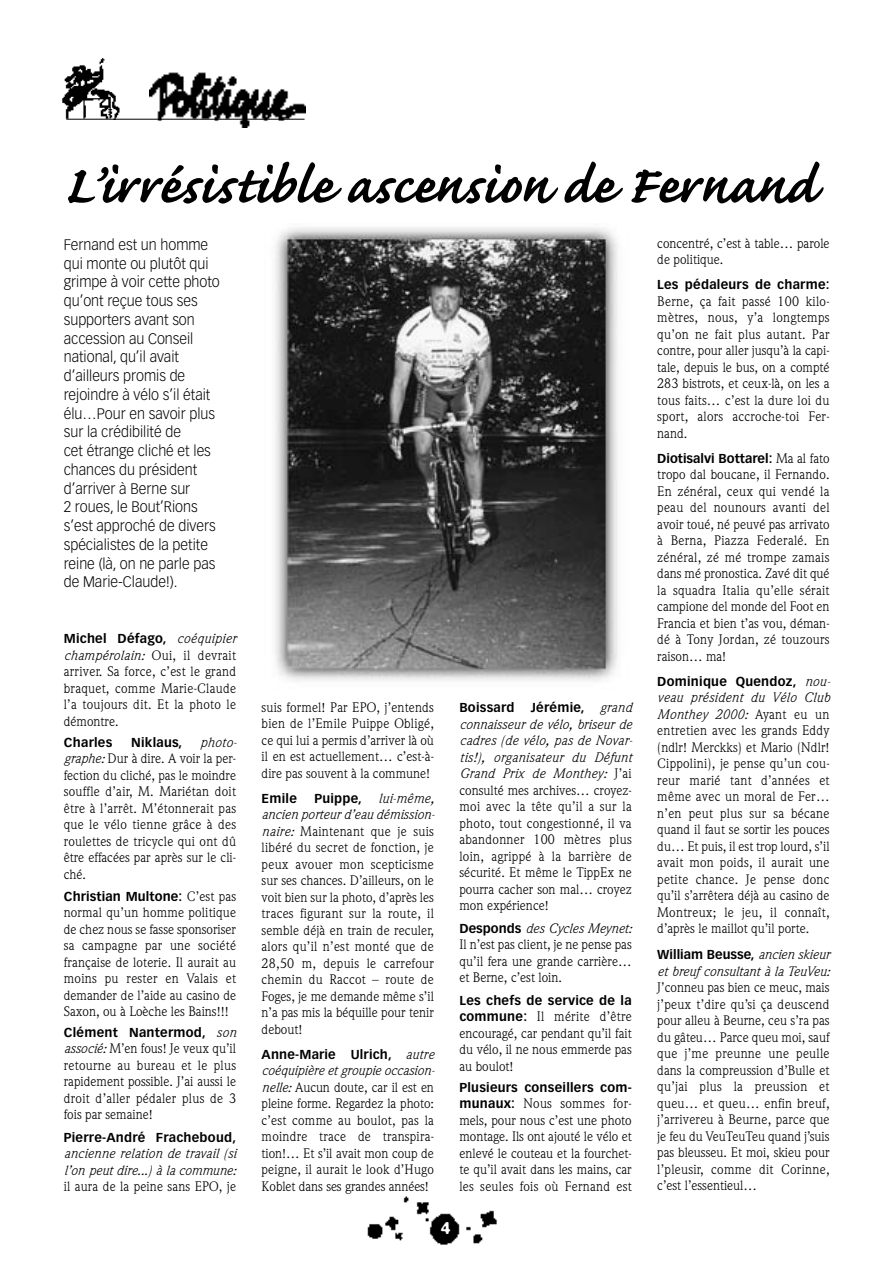
<style>
.page{position:relative;width:893px;height:1263px;background:#fff}
.page>*{position:absolute;margin:0;border:0;box-sizing:border-box;transform-origin:0 0}
.t1{font:700 67.5px "Caflisch Script";color:#000}
.t2{font:500 18px "Blur";color:#fff}
.t3{font:300 15px/18.8px "Vectora LH";color:#000;scale:.95 1}
.t4{font:13.5px/16.5px "Weidemann";color:#000;text-align:justify}
.t5{font:italic 13.5px/16.5px "Weidemann";color:#000}
.t6{font:700 12.75px "Vectora LH";letter-spacing:.02em;color:#000}
.t7{font:700 12.75px "Vectora LH";color:#000}
.s1{font-family:"Weidemann";font-weight:400;font-size:13.5px}
.s2{font-family:"Weidemann";font-weight:400;font-style:italic;font-size:13.5px}
.s3{font-style:italic}
.s4{font-family:"Vectora LH";font-weight:700;font-size:12.75px}
</style>
<div class="page">
<img style="left:275px;top:227px;width:343px;height:454px">
<img style="left:367px;top:1196px;width:130px;height:49px">
<img style="left:62px;top:58px;width:59px;height:61px">
<img style="left:149px;top:72px;width:156px;height:56px">
<hr style="left:66px;top:119px;width:238px;height:1px;background:#000">
<h1 class="t1" style="left:64px;top:162px;width:753px">L’irrésistible ascension de Fernand</h1>
<p class="t3" style="left:64px;top:236px;width:166px">Fernand est un homme qui monte ou plutôt qui grimpe à voir cette photo qu’ont reçue tous ses supporters avant son accession au Conseil national, qu’il avait d’ailleurs promis de rejoindre à vélo s’il était élu…Pour en savoir plus sur la crédibilité de<br>cet étrange cliché et les chances du président d’arriver à Berne sur<br>2 roues, le Bout’Rions s’est approché de divers spécialistes de la petite reine (là, on ne parle pas de Marie-Claude!).</p>
<p class="t4" style="left:657px;top:236px;width:174px">concentré, c’est à table… parole de politique.</p>
<p class="t6" style="left:657px;top:279px;width:174px">Les pédaleurs de charme:</p>
<p class="t4" style="left:657px;top:294px;width:174px">Berne, ça fait passé 100 kilo&shy;mètres, nous, y’a longtemps qu’on ne fait plus autant. Par contre, pour aller jusqu’à la capi&shy;tale, depuis le bus, on a compté 283 bistrots, et ceux-là, on les a tous faits… c’est la dure loi du sport, alors accroche-toi Fer&shy;nand.</p>
<p class="t7" style="left:657px;top:453px;width:174px">Diotisalvi Bottarel: <span class="s1">Ma al fato</span></p>
<p class="t4" style="left:657px;top:468px;width:174px">tropo dal boucane, il Fernando.<br>En zénéral, ceux qui vendé la peau del nounours avanti del avoir toué, né peuvé pas arrivato à Berna, Piazza Federalé. En zénéral, zé mé trompe zamais dans mé pronostica. Zavé dit qué la squadra Italia qu’elle sérait campione del monde del Foot en Francia et bien t’as vou, déman&shy;dé à Tony Jordan, zé touzours raison… ma!</p>
<p class="t6" style="left:657px;top:676px;width:174px">Dominique Quendoz, <span class="s2">nou-</span></p>
<p class="t4" style="left:657px;top:691px;width:174px"><span class="s3">veau président du Vélo Club Monthey 2000:</span> Ayant eu un entretien avec les grands Eddy (ndlr! Merckks) et Mario (Ndlr!<br>Cippolini), je pense qu’un cou&shy;reur marié tant d’années et même avec un moral de Fer… n’en peut plus sur sa bécane quand il faut se sortir les pouces du… Et puis, il est trop lourd, s’il avait mon poids, il aurait une petite chance. Je pense donc qu’il s’arrêtera déjà au casino de Montreux; le jeu, il connaît, d’après le maillot qu’il porte.</p>
<p class="t7" style="left:657px;top:949px;width:174px">William Beusse, <span class="s2">ancien skieur</span></p>
<p class="t5" style="left:657px;top:964px;width:174px">et breuf consultant à la TeuVeu:</p>
<p class="t4" style="left:657px;top:980px;width:174px">J’conneu pas bien ce meuc, mais j’peux t’dire qu’si ça deuscend pour alleu à Beurne, ceu s’ra pas du gâteu… Parce queu moi, sauf que j’me preunne une peulle dans la compreussion d’Bulle et qu’jai plus la preussion et queu… et queu… enfin breuf, j’arrivereu à Beurne, parce que je feu du VeuTeuTeu quand j’suis pas bleusseu. Et moi, skieu pour l’pleusir, comme dit Corinne, c’est l’essentieul…</p>
<p class="t6" style="left:64px;top:634px;width:174px">Michel Défago, <span class="s2">coéquipier</span></p>
<p class="t4" style="left:64px;top:648px;width:174px"><span class="s3">champérolain:</span> Oui, il devrait arriver. Sa force, c’est le grand braquet, comme Marie-Claude l’a toujours dit. Et la photo le démontre.</p>
<p class="t6" style="left:64px;top:737px;width:50px">Charles</p>
<p class="t6" style="left:131px;top:737px;width:53px">Niklaus,</p>
<p class="t4" style="left:261px;top:700px;width:174px">suis formel! Par EPO, j’entends bien de l’Emile Puippe Obligé, ce qui lui a permis d’arriver là où il en est actuellement… c’est-à&shy;dire pas souvent à la commune!</p>
<p class="t6" style="left:261px;top:793px;width:37px">Emile</p>
<p class="t6" style="left:459px;top:703px;width:57px">Boissard</p>
<p class="t6" style="left:531px;top:703px;width:102px">Jérémie, <span class="s2">grand</span></p>
<p class="t4" style="left:459px;top:717px;width:174px"><span class="s3">connaisseur de vélo, briseur de cadres (de vélo, pas de Novar&shy;tis!), organisateur du Défunt Grand Prix de Monthey:</span> J’ai consulté mes archives… croyez&shy;moi avec la tête qu’il a sur la photo, tout congestionné, il va abandonner 100 mètres plus loin, agrippé à la barrière de sécurité. Et même le TippEx ne pourra cacher son mal… croyez mon expérience!</p>
<p class="t4" style="left:459px;top:921px;width:174px"><span class="s4">Desponds</span> <span class="s3">des Cycles Meynet:<br></span>Il n’est pas client, je ne pense pas qu’il fera une grande carrière… et Berne, c’est loin.</p>
<p class="t6" style="left:459px;top:995px;width:174px">Les chefs de service de la</p>
<p class="t4" style="left:459px;top:1010px;width:174px"><span class="s4">commune:</span> Il mérite d’être encouragé, car pendant qu’il fait du vélo, il ne nous emmerde pas au boulot!</p>
<p class="t6" style="left:459px;top:1082px;width:174px">Plusieurs conseillers com-</p>
<p class="t4" style="left:459px;top:1096px;width:174px"><span class="s4">munaux:</span> Nous sommes for&shy;mels, pour nous c’est une photo montage. Ils ont ajouté le vélo et enlevé le couteau et la fourchet&shy;te qu’il avait dans les mains, car les seules fois où Fernand est</p>
<p class="t4" style="left:64px;top:735px;width:174px;text-indent:136px"><span class="s3">photo&shy;graphe:</span> Dur à dire. A voir la per&shy;fection du cliché, pas le moindre souffle d’air, M. Mariétan doit être à l’arrêt. M’étonnerait pas que le vélo tienne grâce à des roulettes de tricycle qui ont dû être effacées par après sur le cli&shy;ché.</p>
<p class="t6" style="left:64px;top:891px;width:174px">Christian Multone: <span class="s1">C’est pas</span></p>
<p class="t4" style="left:64px;top:906px;width:174px">normal qu’un homme politique de chez nous se fasse sponsoriser sa campagne par une société française de loterie. Il aurait au moins pu rester en Valais et demander de l’aide au casino de Saxon, ou à Loèche les Bains!!!</p>
<p class="t6" style="left:64px;top:1027px;width:174px">Clément Nantermod, <span class="s2">son</span></p>
<p class="t4" style="left:64px;top:1042px;width:174px"><span class="s3">associé:</span> M’en fous! Je veux qu’il retourne au bureau et le plus rapidement possible. J’ai aussi le droit d’aller pédaler plus de 3 fois par semaine!</p>
<p class="t6" style="left:64px;top:1132px;width:174px">Pierre-André Fracheboud,</p>
<p class="t5" style="left:64px;top:1146px;width:174px">ancienne relation de travail (si l’on peut dire...) à la commune:</p>
<p class="t4" style="left:64px;top:1179px;width:174px">il aura de la peine sans EPO, je</p>
<p class="t4" style="left:261px;top:791px;width:174px;text-indent:53px"><span class="s4">Puippe,</span> <span class="s3">lui-même, ancien porteur d’eau démission&shy;naire:</span> Maintenant que je suis libéré du secret de fonction, je peux avouer mon scepticisme sur ses chances. D’ailleurs, on le voit bien sur la photo, d’après les traces figurant sur la route, il semble déjà en train de reculer, alors qu’il n’est monté que de 28,50 m, depuis le carrefour chemin du Raccot – route de Foges, je me demande même s’il n’a pas mis la béquille pour tenir debout!</p>
<p class="t6" style="left:261px;top:1049px;width:174px">Anne-Marie Ulrich, <span class="s2">autre</span></p>
<p class="t4" style="left:261px;top:1064px;width:174px"><span class="s3">coéquipière et groupie occasion&shy;nelle:</span> Aucun doute, car il est en pleine forme. Regardez la photo: c’est comme au boulot, pas la moindre trace de transpira&shy;tion!… Et s’il avait mon coup de peigne, il aurait le look d’Hugo Koblet dans ses grandes années!</p>
<h2 class="t2" style="left:441px;top:1222px;width:11px">4</h2>
</div>
